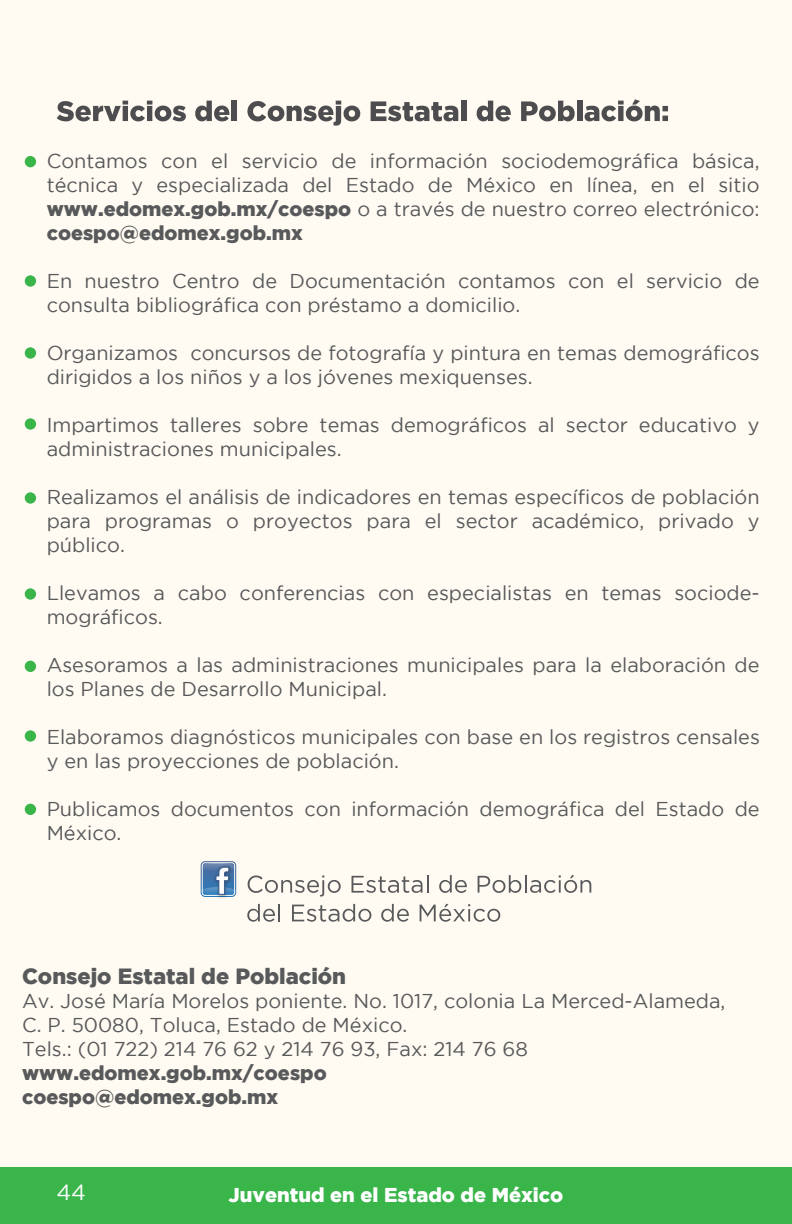
<style>
.page{position:relative;width:792px;height:1224px;background:#fffbf2}
.page>*{position:absolute;margin:0;border:0;box-sizing:border-box;transform-origin:0 0}
.t1{font:900 22px "Gotham";color:#58595b}
.t2{font:22px "Gotham";color:#fff}
.t3{font:20px/24px "Gotham";color:#58595b}
.t4{font:900 20px/24px "Gotham";color:#58595b}
.t5{font:900 20px "Gotham";color:#fff}
.s1{font-weight:900}
</style>
<div class="page">
<svg style="left:57px;top:101px;width:129px;height:20px"></svg>
<svg style="left:195px;top:101px;width:34px;height:20px"></svg>
<div style="left:232px;top:101px;width:5px;height:20px;background:#4d4d4f"></div>
<svg style="left:247px;top:101px;width:113px;height:25px"></svg>
<svg style="left:371px;top:101px;width:87px;height:20px"></svg>
<div style="left:461px;top:101px;width:5px;height:20px;background:#4d4d4f"></div>
<svg style="left:477px;top:101px;width:34px;height:20px"></svg>
<svg style="left:521px;top:101px;width:54px;height:20px"></svg>
<div style="left:577px;top:101px;width:5px;height:20px;background:#4d4d4f"></div>
<svg style="left:585px;top:99px;width:83px;height:22px"></svg>
<svg style="left:248px;top:875px;width:93px;height:22px"></svg>
<svg style="left:352px;top:875px;width:76px;height:18px"></svg>
<svg style="left:439px;top:875px;width:28px;height:18px"></svg>
<svg style="left:478px;top:875px;width:113px;height:18px"></svg>
<svg style="left:247px;top:904px;width:33px;height:18px"></svg>
<svg style="left:292px;top:904px;width:79px;height:18px"></svg>
<svg style="left:381px;top:904px;width:28px;height:18px"></svg>
<svg style="left:420px;top:904px;width:80px;height:18px"></svg>
<svg style="left:201px;top:861px;width:35px;height:36px"></svg>
<div style="left:25px;top:156px;width:11px;height:11px;background:#39b54a;border-radius:50%"></div>
<div style="left:25px;top:275px;width:11px;height:12px;background:#39b54a;border-radius:50%"></div>
<div style="left:25px;top:347px;width:11px;height:12px;background:#39b54a;border-radius:50%"></div>
<div style="left:25px;top:418px;width:11px;height:12px;background:#39b54a;border-radius:50%"></div>
<div style="left:25px;top:492px;width:11px;height:12px;background:#39b54a;border-radius:50%"></div>
<div style="left:25px;top:588px;width:11px;height:12px;background:#39b54a;border-radius:50%"></div>
<div style="left:25px;top:661px;width:11px;height:11px;background:#39b54a;border-radius:50%"></div>
<div style="left:25px;top:730px;width:11px;height:12px;background:#39b54a;border-radius:50%"></div>
<div style="left:25px;top:804px;width:11px;height:11px;background:#39b54a;border-radius:50%"></div>
<div style="left:0;top:1167px;width:792px;height:57px;background:#39b54a"></div>
<p class="t3" style="left:47px;top:148px;width:715px;text-align:justify">Contamos con el servicio de información sociodemográfica básica, técnica y especializada del Estado de México en línea, en el sitio <span class="s1">www.edomex.gob.mx/coespo</span> o a través de nuestro correo electrónico: <span class="s1">coespo@edomex.gob.mx</span></p>
<p class="t3" style="left:47px;top:268px;width:715px">En nuestro Centro de Documentación contamos con el servicio de consulta bibliográfica con préstamo a domicilio.</p>
<p class="t3" style="left:47px;top:340px;width:715px">Organizamos concursos de fotografía y pintura en temas demográficos dirigidos a los niños y a los jóvenes mexiquenses.</p>
<p class="t3" style="left:47px;top:412px;width:715px">Impartimos talleres sobre temas demográficos al sector educativo y administraciones municipales.</p>
<p class="t3" style="left:47px;top:484px;width:715px;text-align:justify">Realizamos el análisis de indicadores en temas específicos de población para programas o proyectos para el sector académico, privado y público.</p>
<p class="t3" style="left:47px;top:580px;width:715px">Llevamos a cabo conferencias con especialistas en temas sociode&shy;mográficos.</p>
<p class="t3" style="left:47px;top:652px;width:714px">Asesoramos a las administraciones municipales para la elaboración de los Planes de Desarrollo Municipal.</p>
<p class="t3" style="left:47px;top:724px;width:715px">Elaboramos diagnósticos municipales con base en los registros censales y en las proyecciones de población.</p>
<p class="t3" style="left:47px;top:796px;width:715px">Publicamos documentos con información demográfica del Estado de<br>México.</p>
<p class="t1" style="left:22px;top:964px;width:326px">Consejo Estatal de Población</p>
<p class="t3" style="left:22px;top:989px;width:705px">Av. José María Morelos poniente. No. 1017, colonia La Merced-Alameda,<br>C. P. 50080, Toluca, Estado de México.<br>Tels.: (01 722) 214 76 62 y 214 76 93, Fax: 214 76 68</p>
<p class="t4" style="left:22px;top:1061px;width:306px">www.edomex.gob.mx/coespo coespo@edomex.gob.mx</p>
<p class="t2" style="left:56px;top:1180px;width:31px">44</p>
<p class="t5" style="left:229px;top:1183px;width:336px">Juventud en el Estado de México</p>
</div>
